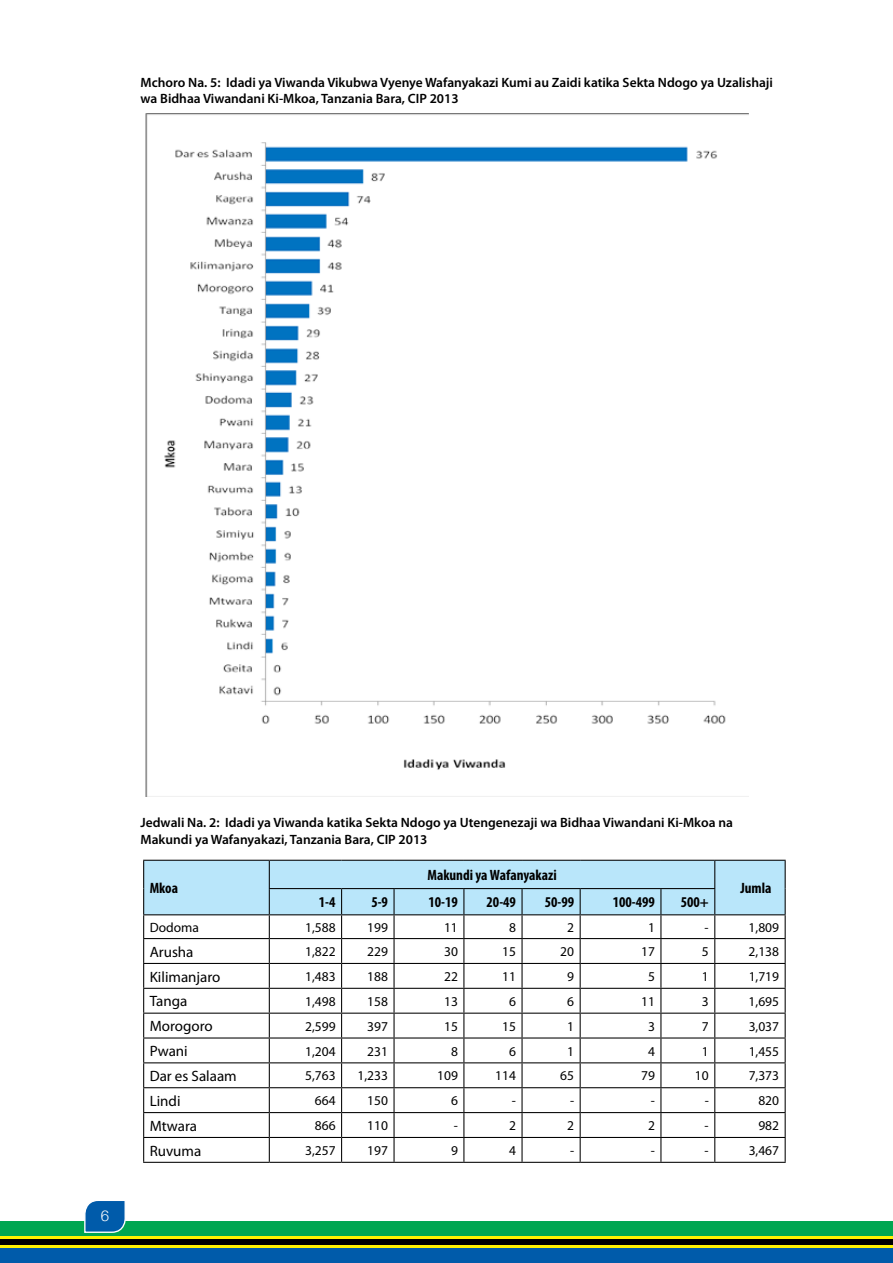
<style>
.page{position:relative;width:893px;height:1263px;background:#fff}
.page>*{position:absolute;margin:0;border:0;box-sizing:border-box;transform-origin:0 0}
.t1{font:700 15.45px "Times New Roman";letter-spacing:.01em;color:#000}
.t2{font:15.45px "Times New Roman";color:#000}
.t3{font:15px "Myriad Pro";color:#000}
.t4{font:700 condensed 15px "Myriad Pro";color:#000}
.t5{font:300 15px "Helvetica Neue";color:#fff}
.t6{font:600 13.5px/16.2px "Myriad Pro";color:#000}
.t7{font:13.5px "Myriad Pro";color:#000}
</style>
<div class="page">
<div style="left:0;top:1221px;width:893px;height:15px;background:#00a651"></div>
<div style="left:0;top:1239px;width:893px;height:6px;background:#000"></div>
<div style="left:0;top:1248px;width:893px;height:15px;background:#005baa"></div>
<hr style="left:0;top:1236px;width:893px;height:3px;background:#fff200">
<hr style="left:0;top:1245px;width:893px;height:3px;background:#fff200">
<svg style="left:84px;top:1201px;width:42px;height:32px"></svg>
<img style="left:145px;top:114px;width:603px;height:683px">
<svg style="left:143px;top:860px;width:643px;height:302px"></svg>
<hr style="left:143px;top:1162px;width:126px;height:1px;background:#000">
<hr style="left:269px;top:1162px;width:73px;height:1px;background:#000">
<hr style="left:342px;top:1162px;width:52px;height:1px;background:#000">
<hr style="left:394px;top:1162px;width:70px;height:1px;background:#000">
<hr style="left:464px;top:1162px;width:58px;height:1px;background:#000">
<hr style="left:522px;top:1162px;width:58px;height:1px;background:#000">
<hr style="left:580px;top:1162px;width:81px;height:1px;background:#000">
<hr style="left:661px;top:1162px;width:54px;height:1px;background:#000">
<hr style="left:715px;top:1162px;width:71px;height:1px;background:#000">
<p class="t6" style="left:141px;top:74px;width:634px">Mchoro Na. 5: Idadi ya Viwanda Vikubwa Vyenye Wafanyakazi Kumi au Zaidi katika Sekta Ndogo ya Uzalishaji wa Bidhaa Viwandani Ki-Mkoa, Tanzania Bara, CIP 2013</p>
<p class="t1" style="left:145px;top:72px;width:657px">Mchoro Na. 5: Idadi ya Viwanda Vikubwa Vyenye Wafanyakazi Kumi au Zaidi katika Sekta</p>
<p class="t5" style="left:101px;top:1204px;width:10px">6</p>
<p class="t6" style="left:141px;top:814px;width:594px">Jedwali Na. 2: Idadi ya Viwanda katika Sekta Ndogo ya Utengenezaji wa Bidhaa Viwandani Ki-Mkoa na<br>Makundi ya Wafanyakazi, Tanzania Bara, CIP 2013</p>
<p class="t4" style="left:150px;top:879px;width:30px">Mkoa</p>
<p class="t2" style="left:491px;top:818px;width:9px">7</p>
<p class="t4" style="left:427px;top:866px;width:131px">Makundi ya Wafanyakazi</p>
<p class="t4" style="left:319px;top:893px;width:18px">1-4</p>
<p class="t4" style="left:371px;top:893px;width:18px">5-9</p>
<p class="t4" style="left:428px;top:893px;width:31px">10-19</p>
<p class="t4" style="left:487px;top:893px;width:31px">20-49</p>
<p class="t4" style="left:545px;top:893px;width:31px">50-99</p>
<p class="t4" style="left:613px;top:893px;width:44px">100-499</p>
<p class="t4" style="left:681px;top:893px;width:30px">500+</p>
<p class="t4" style="left:740px;top:879px;width:33px">Jumla</p>
<p class="t7" style="left:150px;top:920px;width:51px">Dodoma</p>
<p class="t7" style="left:305px;top:920px;width:32px">1,588</p>
<p class="t7" style="left:367px;top:920px;width:22px">199</p>
<p class="t7" style="left:444px;top:920px;width:15px">11</p>
<p class="t7" style="left:509px;top:920px;width:8px">8</p>
<p class="t7" style="left:567px;top:920px;width:8px">2</p>
<p class="t7" style="left:648px;top:920px;width:8px">1</p>
<p class="t7" style="left:705px;top:920px;width:6px">-</p>
<p class="t7" style="left:749px;top:920px;width:32px">1,809</p>
<p class="t3" style="left:150px;top:943px;width:45px">Arusha</p>
<p class="t7" style="left:305px;top:944px;width:32px">1,822</p>
<p class="t7" style="left:367px;top:944px;width:22px">229</p>
<p class="t7" style="left:444px;top:944px;width:15px">30</p>
<p class="t7" style="left:502px;top:944px;width:15px">15</p>
<p class="t7" style="left:560px;top:944px;width:15px">20</p>
<p class="t7" style="left:641px;top:944px;width:15px">17</p>
<p class="t7" style="left:702px;top:944px;width:8px">5</p>
<p class="t7" style="left:749px;top:944px;width:32px">2,138</p>
<p class="t3" style="left:150px;top:968px;width:72px">Kilimanjaro</p>
<p class="t7" style="left:305px;top:969px;width:32px">1,483</p>
<p class="t7" style="left:367px;top:969px;width:22px">188</p>
<p class="t7" style="left:444px;top:969px;width:15px">22</p>
<p class="t7" style="left:502px;top:969px;width:15px">11</p>
<p class="t7" style="left:567px;top:969px;width:8px">9</p>
<p class="t7" style="left:648px;top:969px;width:8px">5</p>
<p class="t7" style="left:702px;top:969px;width:8px">1</p>
<p class="t7" style="left:749px;top:969px;width:32px">1,719</p>
<p class="t3" style="left:150px;top:993px;width:39px">Tanga</p>
<p class="t7" style="left:305px;top:994px;width:32px">1,498</p>
<p class="t7" style="left:367px;top:994px;width:22px">158</p>
<p class="t7" style="left:444px;top:994px;width:15px">13</p>
<p class="t7" style="left:509px;top:994px;width:8px">6</p>
<p class="t7" style="left:567px;top:994px;width:8px">6</p>
<p class="t7" style="left:641px;top:994px;width:15px">11</p>
<p class="t7" style="left:702px;top:994px;width:8px">3</p>
<p class="t7" style="left:749px;top:994px;width:32px">1,695</p>
<p class="t3" style="left:150px;top:1018px;width:64px">Morogoro</p>
<p class="t7" style="left:305px;top:1019px;width:32px">2,599</p>
<p class="t7" style="left:367px;top:1019px;width:22px">397</p>
<p class="t7" style="left:444px;top:1019px;width:15px">15</p>
<p class="t7" style="left:502px;top:1019px;width:15px">15</p>
<p class="t7" style="left:567px;top:1019px;width:8px">1</p>
<p class="t7" style="left:648px;top:1019px;width:8px">3</p>
<p class="t7" style="left:702px;top:1019px;width:8px">7</p>
<p class="t7" style="left:749px;top:1019px;width:32px">3,037</p>
<p class="t3" style="left:150px;top:1043px;width:40px">Pwani</p>
<p class="t7" style="left:305px;top:1043px;width:32px">1,204</p>
<p class="t7" style="left:367px;top:1043px;width:22px">231</p>
<p class="t7" style="left:451px;top:1043px;width:8px">8</p>
<p class="t7" style="left:509px;top:1043px;width:8px">6</p>
<p class="t7" style="left:567px;top:1043px;width:8px">1</p>
<p class="t7" style="left:648px;top:1043px;width:8px">4</p>
<p class="t7" style="left:702px;top:1043px;width:8px">1</p>
<p class="t7" style="left:749px;top:1043px;width:32px">1,455</p>
<p class="t3" style="left:150px;top:1068px;width:89px">Dar es Salaam</p>
<p class="t7" style="left:305px;top:1068px;width:32px">5,763</p>
<p class="t7" style="left:358px;top:1068px;width:32px">1,233</p>
<p class="t7" style="left:437px;top:1068px;width:22px">109</p>
<p class="t7" style="left:495px;top:1068px;width:22px">114</p>
<p class="t7" style="left:560px;top:1068px;width:15px">65</p>
<p class="t7" style="left:641px;top:1068px;width:15px">79</p>
<p class="t7" style="left:695px;top:1068px;width:15px">10</p>
<p class="t7" style="left:749px;top:1068px;width:32px">7,373</p>
<p class="t3" style="left:150px;top:1092px;width:32px">Lindi</p>
<p class="t7" style="left:315px;top:1093px;width:22px">664</p>
<p class="t7" style="left:367px;top:1093px;width:22px">150</p>
<p class="t7" style="left:451px;top:1093px;width:8px">6</p>
<p class="t7" style="left:512px;top:1093px;width:6px">-</p>
<p class="t7" style="left:570px;top:1093px;width:6px">-</p>
<p class="t7" style="left:651px;top:1093px;width:6px">-</p>
<p class="t7" style="left:705px;top:1093px;width:6px">-</p>
<p class="t7" style="left:758px;top:1093px;width:22px">820</p>
<p class="t3" style="left:150px;top:1117px;width:49px">Mtwara</p>
<p class="t7" style="left:315px;top:1118px;width:22px">866</p>
<p class="t7" style="left:367px;top:1118px;width:22px">110</p>
<p class="t7" style="left:454px;top:1118px;width:6px">-</p>
<p class="t7" style="left:509px;top:1118px;width:8px">2</p>
<p class="t7" style="left:567px;top:1118px;width:8px">2</p>
<p class="t7" style="left:648px;top:1118px;width:8px">2</p>
<p class="t7" style="left:705px;top:1118px;width:6px">-</p>
<p class="t7" style="left:758px;top:1118px;width:22px">982</p>
<p class="t3" style="left:150px;top:1142px;width:53px">Ruvuma</p>
<p class="t7" style="left:305px;top:1143px;width:32px">3,257</p>
<p class="t7" style="left:367px;top:1143px;width:22px">197</p>
<p class="t7" style="left:451px;top:1143px;width:8px">9</p>
<p class="t7" style="left:509px;top:1143px;width:8px">4</p>
<p class="t7" style="left:570px;top:1143px;width:6px">-</p>
<p class="t7" style="left:651px;top:1143px;width:6px">-</p>
<p class="t7" style="left:705px;top:1143px;width:6px">-</p>
<p class="t7" style="left:749px;top:1143px;width:32px">3,467</p>
</div>
